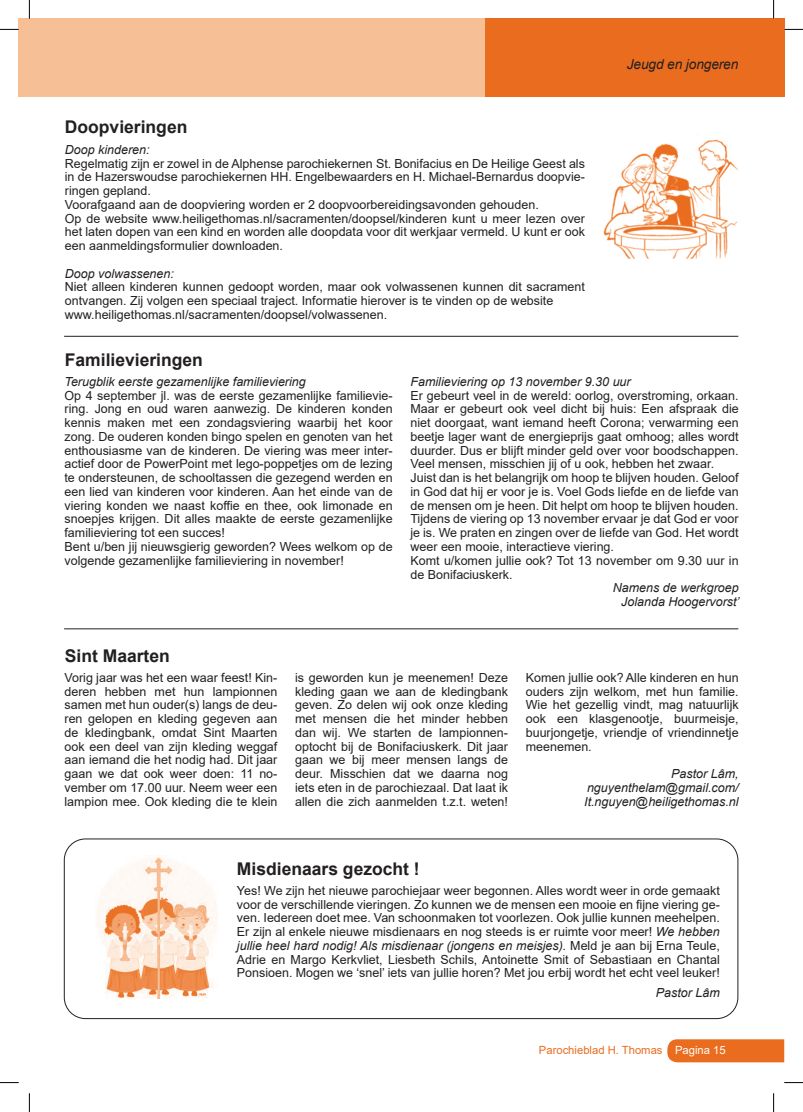
<style>
.page{position:relative;width:803px;height:1112px;background:#fff}
.page>*{position:absolute;margin:0;border:0;box-sizing:border-box;transform-origin:0 0}
.t1{font:700 17.5px "Arial";color:#231f20}
.t2{font:italic 13.75px "Arial";letter-spacing:-.01em;color:#231f20}
.t3{font:12.5px/13.8px "Arial";color:#231f20;text-align:justify}
.t4{font:italic 12.5px/13.8px "Arial";color:#231f20;text-align:justify}
.t5{font:11.25px "Arial";color:#ea6d1f}
.s1{font-style:italic}
.s2{color:#fff}
</style>
<div class="page">
<div style="left:667px;top:1039px;width:117px;height:23px;background:#ea6d1f"></div>
<div style="left:19px;top:19px;width:473px;height:78px;background:#f7bf96"></div>
<div style="left:485px;top:19px;width:299px;height:78px;background:#ea6d1f"></div>
<hr style="left:64px;top:628px;width:674px;height:1px;background:#231f20">
<hr style="left:64px;top:336px;width:674px;height:1px;background:#231f20">
<img style="left:603px;top:134px;width:136px;height:125px">
<div style="left:64px;top:838px;width:674px;height:180px;border:1px solid #231f20;border-radius:21px"></div>
<img style="left:96px;top:855px;width:122px;height:143px">
<svg style="left:0;top:29px;width:19px;height:1px"></svg>
<svg style="left:784px;top:29px;width:19px;height:1px"></svg>
<svg style="left:0;top:1082px;width:19px;height:1px"></svg>
<svg style="left:784px;top:1082px;width:19px;height:1px"></svg>
<svg style="left:29px;top:0;width:1px;height:19px"></svg>
<svg style="left:29px;top:1093px;width:1px;height:18px"></svg>
<svg style="left:773px;top:0;width:1px;height:19px"></svg>
<svg style="left:773px;top:1093px;width:1px;height:18px"></svg>
<h1 class="t1" style="left:65px;top:114px;width:124px">Doopvieringen</h1>
<p class="t4" style="left:65px;top:143px;width:86px">Doop kinderen:</p>
<p class="t3" style="left:65px;top:156px;width:522px;text-align:left">Regelmatig zijn er zowel in de Alphense parochiekernen St. Bonifacius en De Heilige Geest als in de Hazerswoudse parochiekernen HH. Engelbewaarders en H. Michael-Bernardus doopvie&shy;ringen gepland.<br>Voorafgaand aan de doopviering worden er 2 doopvoorbereidingsavonden gehouden.<br>Op de website www.heiligethomas.nl/sacramenten/doopsel/kinderen kunt u meer lezen over het laten dopen van een kind en worden alle doopdata voor dit werkjaar vermeld. U kunt er ook een aanmeldingsformulier downloaden.</p>
<p class="t4" style="left:65px;top:266px;width:111px">Doop volwassenen:</p>
<p class="t3" style="left:65px;top:280px;width:522px;text-align:left">Niet alleen kinderen kunnen gedoopt worden, maar ook volwassenen kunnen dit sacrament ontvangen. Zij volgen een speciaal traject. Informatie hierover is te vinden op de website www.heiligethomas.nl/sacramenten/doopsel/volwassenen.</p>
<p class="t2" style="left:627px;top:55px;width:113px">Jeugd en jongeren</p>
<h1 class="t1" style="left:65px;top:348px;width:140px">Familievieringen</h1>
<p class="t4" style="left:65px;top:374px;width:243px">Terugblik eerste gezamenlijke familieviering</p>
<p class="t3" style="left:65px;top:388px;width:330px;text-align:left">Op 4 september jl. was de eerste gezamenlijke familievie&shy;ring. Jong en oud waren aanwezig. De kinderen konden kennis maken met een zondagsviering waarbij het koor zong. De ouderen konden bingo spelen en genoten van het enthousiasme van de kinderen. De viering was meer inter&shy;actief door de PowerPoint met lego-poppetjes om de lezing te ondersteunen, de schooltassen die gezegend werden en een lied van kinderen voor kinderen. Aan het einde van de viering konden we naast koffie en thee, ook limonade en snoepjes krijgen. Dit alles maakte de eerste gezamenlijke familieviering tot een succes!<br>Bent u/ben jij nieuwsgierig geworden? Wees welkom op de volgende gezamenlijke familieviering in november!</p>
<p class="t4" style="left:410px;top:374px;width:222px">Familieviering op 13 november 9.30 uur</p>
<p class="t3" style="left:410px;top:388px;width:330px;text-align:left">Er gebeurt veel in de wereld: oorlog, overstroming, orkaan.<br>Maar er gebeurt ook veel dicht bij huis: Een afspraak die niet doorgaat, want iemand heeft Corona; verwarming een beetje lager want de energieprijs gaat omhoog; alles wordt duurder. Dus er blijft minder geld over voor boodschappen.<br>Veel mensen, misschien jij of u ook, hebben het zwaar.<br>Juist dan is het belangrijk om hoop te blijven houden. Geloof in God dat hij er voor je is. Voel Gods liefde en de liefde van de mensen om je heen. Dit helpt om hoop te blijven houden.<br>Tijdens de viering op 13 november ervaar je dat God er voor je is. We praten en zingen over de liefde van God. Het wordt weer een mooie, interactieve viering.<br>Komt u/komen jullie ook? Tot 13 november om 9.30 uur in de Bonifaciuskerk.</p>
<p class="t4" style="left:613px;top:581px;width:128px;text-align:right">Namens de werkgroep<br>Jolanda Hoogervorst’</p>
<h1 class="t1" style="left:65px;top:643px;width:107px">Sint Maarten</h1>
<p class="t3" style="left:65px;top:670px;width:214px">Vorig jaar was het een waar feest! Kin&shy;deren hebben met hun lampionnen samen met hun ouder(s) langs de deu&shy;ren gelopen en kleding gegeven aan de kledingbank, omdat Sint Maarten ook een deel van zijn kleding weggaf aan iemand die het nodig had. Dit jaar gaan we dat ook weer doen: 11 no&shy;vember om 17.00 uur. Neem weer een lampion mee. Ook kleding die te klein</p>
<p class="t3" style="left:295px;top:670px;width:214px">is geworden kun je meenemen! Deze kleding gaan we aan de kledingbank geven. Zo delen wij ook onze kleding met mensen die het minder hebben dan wij. We starten de lampionnen&shy;optocht bij de Bonifaciuskerk. Dit jaar gaan we bij meer mensen langs de deur. Misschien dat we daarna nog iets eten in de parochiezaal. Dat laat ik allen die zich aanmelden t.z.t. weten!</p>
<p class="t3" style="left:526px;top:670px;width:214px">Komen jullie ook? Alle kinderen en hun ouders zijn welkom, met hun familie.<br>Wie het gezellig vindt, mag natuurlijk ook een klasgenootje, buurmeisje, buurjongetje, vriendje of vriendinnetje meenemen.</p>
<p class="t4" style="left:584px;top:766px;width:156px;text-indent:87px">Pastor Lâm, nguyenthelam@gmail.com/ It.nguyen@heiligethomas.nl</p>
<h1 class="t1" style="left:237px;top:856px;width:184px">Misdienaars gezocht !</h1>
<p class="t3" style="left:237px;top:883px;width:484px">Yes! We zijn het nieuwe parochiejaar weer begonnen. Alles wordt weer in orde gemaakt voor de verschillende vieringen. Zo kunnen we de mensen een mooie en fijne viering ge&shy;ven. Iedereen doet mee. Van schoonmaken tot voorlezen. Ook jullie kunnen meehelpen.<br>Er zijn al enkele nieuwe misdienaars en nog steeds is er ruimte voor meer! <span class="s1">We hebben jullie heel hard nodig! Als misdienaar (jongens en meisjes).</span> Meld je aan bij Erna Teule, Adrie en Margo Kerkvliet, Liesbeth Schils, Antoinette Smit of Sebastiaan en Chantal Ponsioen. Mogen we ‘snel’ iets van jullie horen? Met jou erbij wordt het echt veel leuker!</p>
<p class="t4" style="left:656px;top:985px;width:65px">Pastor Lâm</p>
<p class="t5" style="left:539px;top:1042px;width:188px">Parochieblad H. Thomas <span class="s2">Pagina 15</span></p>
</div>
